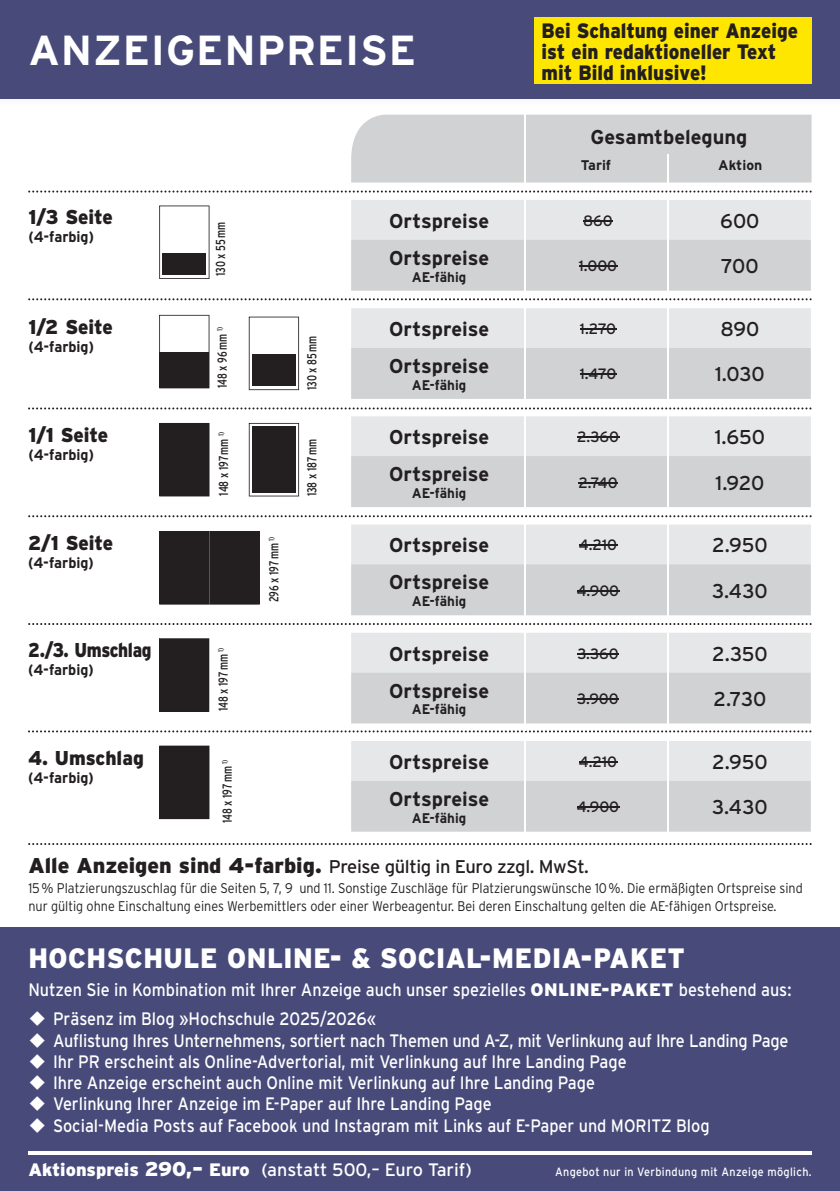
<style>
.page{position:relative;width:840px;height:1191px;background:#fff}
.page>*{position:absolute;margin:0;border:0;box-sizing:border-box;transform-origin:0 0}
.t1{font:700 42px "Interstate";letter-spacing:.02em;color:#fff}
.t2{font:900 28px "Interstate";letter-spacing:.02em;color:#fff;scale:.93 1}
.t3{font:900 20.8px/20.8px "Interstate";color:#231f20;scale:.9 1}
.t4{font:700 20px "Interstate";color:#231f20}
.t5{font:20px "Interstate";letter-spacing:-.005em;color:#231f20}
.t6{font:900 20px "Interstate";letter-spacing:-.01em;color:#231f20;scale:.95 1}
.t7{font:900 20px "Interstate";letter-spacing:-.01em;color:#231f20;scale:.85 1}
.t8{font:18.4px "Interstate";letter-spacing:-.02em;color:#231f20}
.t9{font:18px "Interstate";color:#fff;scale:.9 1}
.t10{font:18px "Interstate";color:#fff}
.t11{font:700 15.2px "Interstate";color:#231f20;scale:.95 1}
.t12{font:15px "Interstate";color:#231f20}
.t13{font:300 14px/18px "Interstate";color:#231f20;scale:.9 1}
.t14{font:700 14px "Interstate";color:#231f20;scale:.95 1}
.t15{font:700 14px "Interstate";color:#231f20}
.t16{font:13px "Interstate Condensed";color:#231f20;scale:.93 1}
.t17{font:12px "Interstate";letter-spacing:.03em;color:#fff;scale:.9 1}
.t18{font:7.6px "Interstate Condensed";color:#231f20;scale:.93 1}
.s1{font-weight:900;font-size:21.4px}
.s2{font-weight:900}
.s3{font-weight:900;font-size:20px}
</style>
<div class="page">
<div style="left:351px;top:200px;width:459px;height:40px;background:#e6e7e9"></div>
<svg style="left:351px;top:240px;width:459px;height:591px;background:#dedfe0"></svg>
<div style="left:0;top:927px;width:839px;height:264px;background:#484b7a"></div>
<div style="left:0;top:0;width:839px;height:99px;background:#484b7a"></div>
<svg style="left:249px;top:317px;width:50px;height:73px"></svg>
<div style="left:252px;top:354px;width:43px;height:31px;background:#231f20"></div>
<div style="left:351px;top:115px;width:460px;height:67px;background:#d1d2d4"></div>
<div style="left:159px;top:423px;width:50px;height:73px;background:#231f20"></div>
<div style="left:159px;top:531px;width:100px;height:73px;background:#231f20"></div>
<div style="left:159px;top:638px;width:50px;height:74px;background:#231f20"></div>
<svg style="left:249px;top:423px;width:50px;height:73px"></svg>
<div style="left:252px;top:426px;width:43px;height:67px;background:#231f20"></div>
<svg style="left:159px;top:205px;width:50px;height:74px"></svg>
<div style="left:162px;top:253px;width:44px;height:21px;background:#231f20"></div>
<svg style="left:159px;top:315px;width:50px;height:73px"></svg>
<svg style="left:28px;top:190px;width:783px;height:2px"></svg>
<svg style="left:28px;top:298px;width:783px;height:2px"></svg>
<svg style="left:28px;top:407px;width:783px;height:2px"></svg>
<svg style="left:28px;top:515px;width:783px;height:2px"></svg>
<svg style="left:28px;top:623px;width:783px;height:2px"></svg>
<svg style="left:28px;top:843px;width:783px;height:2px"></svg>
<hr style="left:524px;top:198px;width:1px;height:93px;background:#fff">
<hr style="left:524px;top:303px;width:1px;height:99px;background:#fff">
<hr style="left:524px;top:521px;width:1px;height:99px;background:#fff">
<hr style="left:524px;top:414px;width:1px;height:99px;background:#fff">
<hr style="left:524px;top:111px;width:1px;height:76px;background:#fff">
<div style="left:159px;top:745px;width:50px;height:74px;background:#231f20"></div>
<svg style="left:28px;top:730px;width:783px;height:2px"></svg>
<hr style="left:524px;top:627px;width:1px;height:103px;background:#fff">
<hr style="left:524px;top:736px;width:1px;height:97px;background:#fff">
<hr style="left:667px;top:154px;width:1px;height:31px;background:#fff">
<hr style="left:667px;top:199px;width:1px;height:94px;background:#fff">
<hr style="left:667px;top:308px;width:1px;height:93px;background:#fff">
<hr style="left:667px;top:416px;width:1px;height:94px;background:#fff">
<hr style="left:667px;top:524px;width:1px;height:93px;background:#fff">
<hr style="left:667px;top:633px;width:1px;height:93px;background:#fff">
<hr style="left:667px;top:738px;width:1px;height:93px;background:#fff">
<div style="left:533px;top:17px;width:278px;height:67px;background:#ffe601"></div>
<hr style="left:28px;top:1152px;width:783px;height:3px;background:#fff">
<svg style="left:583px;top:220px;width:29px;height:1px"></svg>
<hr style="left:578px;top:266px;width:39px;height:1px;background:#231f20">
<hr style="left:579px;top:328px;width:36px;height:1px;background:#231f20">
<hr style="left:579px;top:374px;width:37px;height:1px;background:#231f20">
<hr style="left:576px;top:437px;width:42px;height:1px;background:#231f20">
<hr style="left:578px;top:482px;width:39px;height:1px;background:#231f20">
<hr style="left:578px;top:545px;width:38px;height:1px;background:#231f20">
<hr style="left:576px;top:590px;width:43px;height:1px;background:#231f20">
<hr style="left:577px;top:653px;width:41px;height:1px;background:#231f20">
<hr style="left:577px;top:698px;width:41px;height:1px;background:#231f20">
<hr style="left:578px;top:761px;width:38px;height:1px;background:#231f20">
<hr style="left:576px;top:806px;width:43px;height:1px;background:#231f20">
<h1 class="t1" style="left:28px;top:27px;width:389px">ANZEIGENPREISE</h1>
<p class="t3" style="left:541px;top:20px;width:286px">Bei Schaltung einer Anzeige ist ein redaktioneller Text mit Bild inklusive!</p>
<p class="t4" style="left:590px;top:125px;width:158px">Gesamtbelegung</p>
<p class="t15" style="left:580px;top:157px;width:32px">Tarif</p>
<p class="t15" style="left:717px;top:157px;width:46px">Aktion</p>
<p class="t6" style="left:28px;top:206px;width:90px">1/3 Seite</p>
<p class="t11" style="left:28px;top:228px;width:70px">(4-farbig)</p>
<p class="t6" style="left:28px;top:315px;width:90px">1/2 Seite</p>
<p class="t11" style="left:28px;top:338px;width:70px">(4-farbig)</p>
<p class="t6" style="left:28px;top:423px;width:85px">1/1 Seite</p>
<p class="t11" style="left:28px;top:446px;width:70px">(4-farbig)</p>
<p class="t6" style="left:28px;top:531px;width:91px">2/1 Seite</p>
<p class="t11" style="left:28px;top:554px;width:70px">(4-farbig)</p>
<p class="t7" style="left:28px;top:639px;width:147px">2./3. Umschlag</p>
<p class="t11" style="left:28px;top:661px;width:70px">(4-farbig)</p>
<p class="t16" style="left:213px;top:276px;width:60px;rotate:-90deg">130 x 55 mm</p>
<p class="t18" style="left:215px;top:331px;width:6px;rotate:-90deg">1)</p>
<p class="t16" style="left:215px;top:388px;width:60px;rotate:-90deg">148 x 96 mm</p>
<p class="t16" style="left:304px;top:390px;width:60px;rotate:-90deg">130 x 85 mm</p>
<p class="t16" style="left:216px;top:495px;width:70px;rotate:-90deg">148 x 197 mm <sup>1)</sup></p>
<p class="t16" style="left:304px;top:496px;width:63px;rotate:-90deg">138 x 187 mm</p>
<p class="t16" style="left:216px;top:711px;width:70px;rotate:-90deg">148 x 197 mm <sup>1)</sup></p>
<p class="t16" style="left:266px;top:602px;width:72px;rotate:-90deg">296 x 197 mm <sup>1)</sup></p>
<p class="t6" style="left:28px;top:746px;width:123px">4. Umschlag</p>
<p class="t11" style="left:28px;top:769px;width:70px">(4-farbig)</p>
<p class="t16" style="left:220px;top:823px;width:70px;rotate:-90deg">148 x 197 mm <sup>1)</sup></p>
<p class="t4" style="left:389px;top:210px;width:101px">Ortspreise</p>
<p class="t12" style="left:583px;top:212px;width:31px">860</p>
<p class="t5" style="left:720px;top:210px;width:41px">600</p>
<p class="t4" style="left:389px;top:247px;width:101px">Ortspreise</p>
<p class="t14" style="left:411px;top:269px;width:59px">AE-fähig</p>
<p class="t12" style="left:578px;top:257px;width:40px">1.000</p>
<p class="t5" style="left:720px;top:255px;width:39px">700</p>
<p class="t4" style="left:389px;top:318px;width:101px">Ortspreise</p>
<p class="t12" style="left:579px;top:320px;width:38px">1.270</p>
<p class="t5" style="left:720px;top:318px;width:40px">890</p>
<p class="t4" style="left:389px;top:355px;width:101px">Ortspreise</p>
<p class="t14" style="left:411px;top:377px;width:59px">AE-fähig</p>
<p class="t12" style="left:579px;top:366px;width:38px">1.470</p>
<p class="t5" style="left:714px;top:363px;width:51px">1.030</p>
<p class="t4" style="left:389px;top:426px;width:101px">Ortspreise</p>
<p class="t12" style="left:576px;top:428px;width:43px">2.360</p>
<p class="t5" style="left:714px;top:426px;width:52px">1.650</p>
<p class="t4" style="left:389px;top:463px;width:101px">Ortspreise</p>
<p class="t14" style="left:411px;top:485px;width:59px">AE-fähig</p>
<p class="t12" style="left:578px;top:474px;width:41px">2.740</p>
<p class="t5" style="left:715px;top:471px;width:50px">1.920</p>
<p class="t4" style="left:389px;top:534px;width:101px">Ortspreise</p>
<p class="t12" style="left:578px;top:537px;width:40px">4.210</p>
<p class="t5" style="left:711px;top:534px;width:57px">2.950</p>
<p class="t4" style="left:389px;top:571px;width:101px">Ortspreise</p>
<p class="t14" style="left:411px;top:593px;width:59px">AE-fähig</p>
<p class="t12" style="left:576px;top:582px;width:44px">4.900</p>
<p class="t5" style="left:711px;top:579px;width:57px">3.430</p>
<p class="t4" style="left:389px;top:642px;width:101px">Ortspreise</p>
<p class="t12" style="left:577px;top:645px;width:43px">3.360</p>
<p class="t5" style="left:711px;top:642px;width:57px">2.350</p>
<p class="t4" style="left:389px;top:679px;width:101px">Ortspreise</p>
<p class="t14" style="left:411px;top:701px;width:59px">AE-fähig</p>
<p class="t12" style="left:577px;top:690px;width:43px">3.900</p>
<p class="t5" style="left:713px;top:687px;width:55px">2.730</p>
<p class="t4" style="left:389px;top:750px;width:101px">Ortspreise</p>
<p class="t12" style="left:578px;top:753px;width:40px">4.210</p>
<p class="t5" style="left:711px;top:750px;width:57px">2.950</p>
<p class="t4" style="left:389px;top:787px;width:101px">Ortspreise</p>
<p class="t14" style="left:411px;top:810px;width:59px">AE-fähig</p>
<p class="t12" style="left:576px;top:798px;width:44px">4.900</p>
<p class="t5" style="left:711px;top:796px;width:57px">3.430</p>
<p class="t8" style="left:28px;top:856px;width:561px"><span class="s1">Alle Anzeigen sind 4-farbig.</span> Preise gültig in Euro zzgl. MwSt.</p>
<p class="t13" style="left:28px;top:878px;width:861px">15 % Platzierungszuschlag für die Seiten 5, 7, 9 und 11. Sonstige Zuschläge für Platzierungswünsche 10 %. Die ermäßigten Ortspreise sind nur gültig ohne Einschaltung eines Werbemittlers oder einer Werbeagentur. Bei deren Einschaltung gelten die AE-fähigen Ortspreise.</p>
<h2 class="t2" style="left:28px;top:942px;width:707px">HOCHSCHULE ONLINE- &amp; SOCIAL-MEDIA-PAKET</h2>
<p class="t9" style="left:28px;top:979px;width:848px">Nutzen Sie in Kombination mit Ihrer Anzeige auch unser spezielles <span class="s2">ONLINE-PAKET</span> bestehend aus:</p>
<p class="t9" style="left:28px;top:1009px;width:388px">◆ Präsenz im Blog »Hochschule 2025/2026«</p>
<p class="t9" style="left:28px;top:1030px;width:845px">◆ Auflistung Ihres Unternehmens, sortiert nach Themen und A-Z, mit Verlinkung auf Ihre Landing Page</p>
<p class="t9" style="left:28px;top:1051px;width:666px">◆ Ihr PR erscheint als Online-Advertorial, mit Verlinkung auf Ihre Landing Page</p>
<p class="t9" style="left:28px;top:1072px;width:631px">◆ Ihre Anzeige erscheint auch Online mit Verlinkung auf Ihre Landing Page</p>
<p class="t9" style="left:28px;top:1093px;width:516px">◆ Verlinkung Ihrer Anzeige im E-Paper auf Ihre Landing Page</p>
<p class="t9" style="left:28px;top:1115px;width:758px">◆ Social-Media Posts auf Facebook und Instagram mit Links auf E-Paper und MORITZ Blog</p>
<p class="t10" style="left:28px;top:1159px;width:444px"><span class="s2">Aktionspreis</span> <span class="s3">290,–</span> <span class="s2">Euro</span> (anstatt 500,– Euro Tarif)</p>
<p class="t17" style="left:555px;top:1165px;width:286px">Angebot nur in Verbindung mit Anzeige möglich.</p>
</div>
